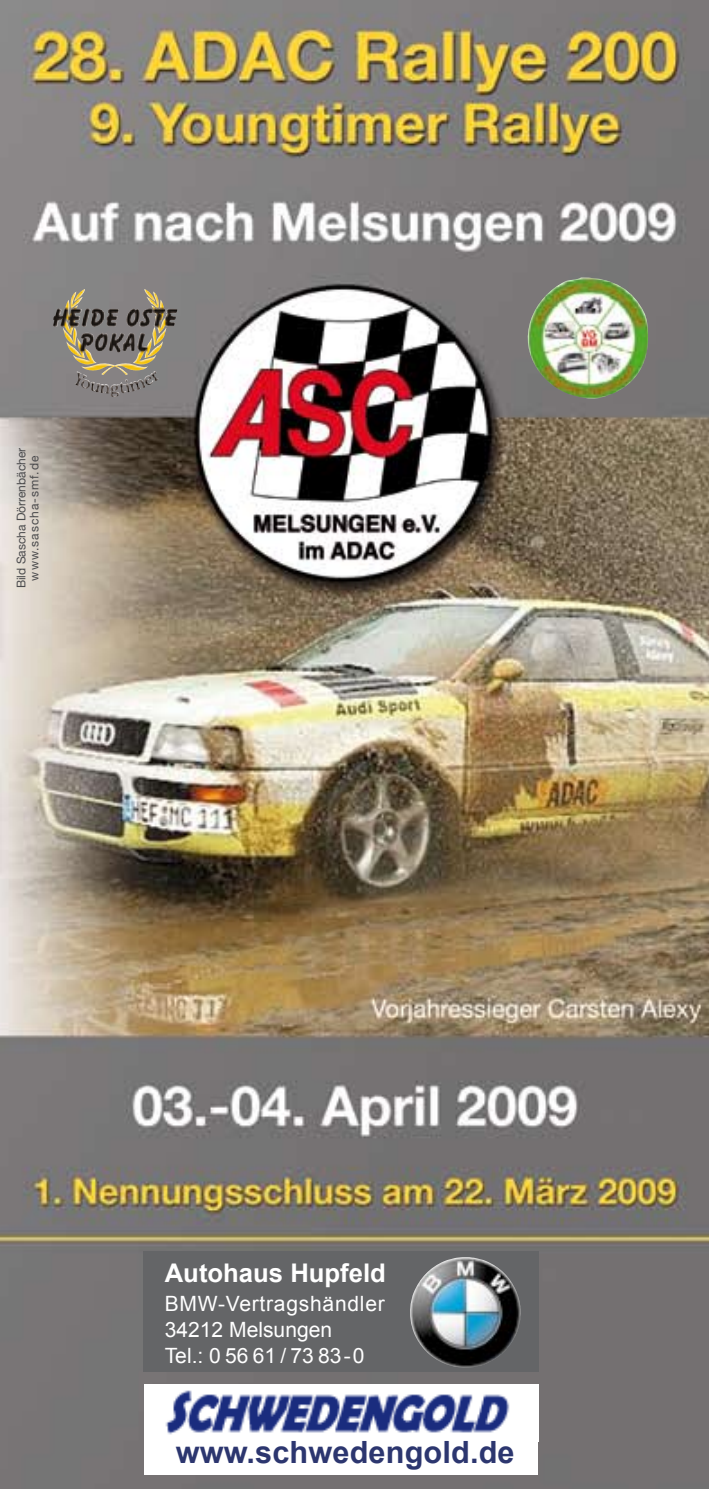
<style>
.page{position:relative;width:709px;height:1489px;background:#fff}
.page>*{position:absolute;margin:0;border:0;box-sizing:border-box;transform-origin:0 0}
.t1{font:700 30.75px "Arial";letter-spacing:.005em;color:#2c366f}
.t2{font:700 25.75px "Arial";color:#fff}
.t3{font:21px/25.8px "Arial";color:#fff}
.t4{font:12px/13px "Helvetica Neue";color:#4b4b4d;text-align:center}
</style>
<div class="page">
<img style="left:0;top:0;width:709px;height:1488px">
<img style="left:74px;top:289px;width:92px;height:57px">
<img style="left:518px;top:277px;width:130px;height:123px">
<div style="left:144px;top:1384px;width:394px;height:90px;background:#fff"></div>
<img style="left:165px;top:1390px;width:345px;height:45px">
<div style="left:143px;top:1250px;width:395px;height:121px;background:#646567"></div>
<img style="left:410px;top:1257px;width:111px;height:110px">
<p class="t4" style="left:15px;top:588px;width:142px;rotate:-90deg">Bild Sascha Dörrenbächer www.sascha-smf.de</p>
<p class="t2" style="left:165px;top:1255px;width:223px">Autohaus Hupfeld</p>
<p class="t3" style="left:165px;top:1290px;width:221px">BMW-Vertragshändler<br>34212 Melsungen<br>Tel.: 0 56 61 / 73 83-0</p>
<h1 class="t1" style="left:176px;top:1431px;width:340px">www.schwedengold.de</h1>
</div>
